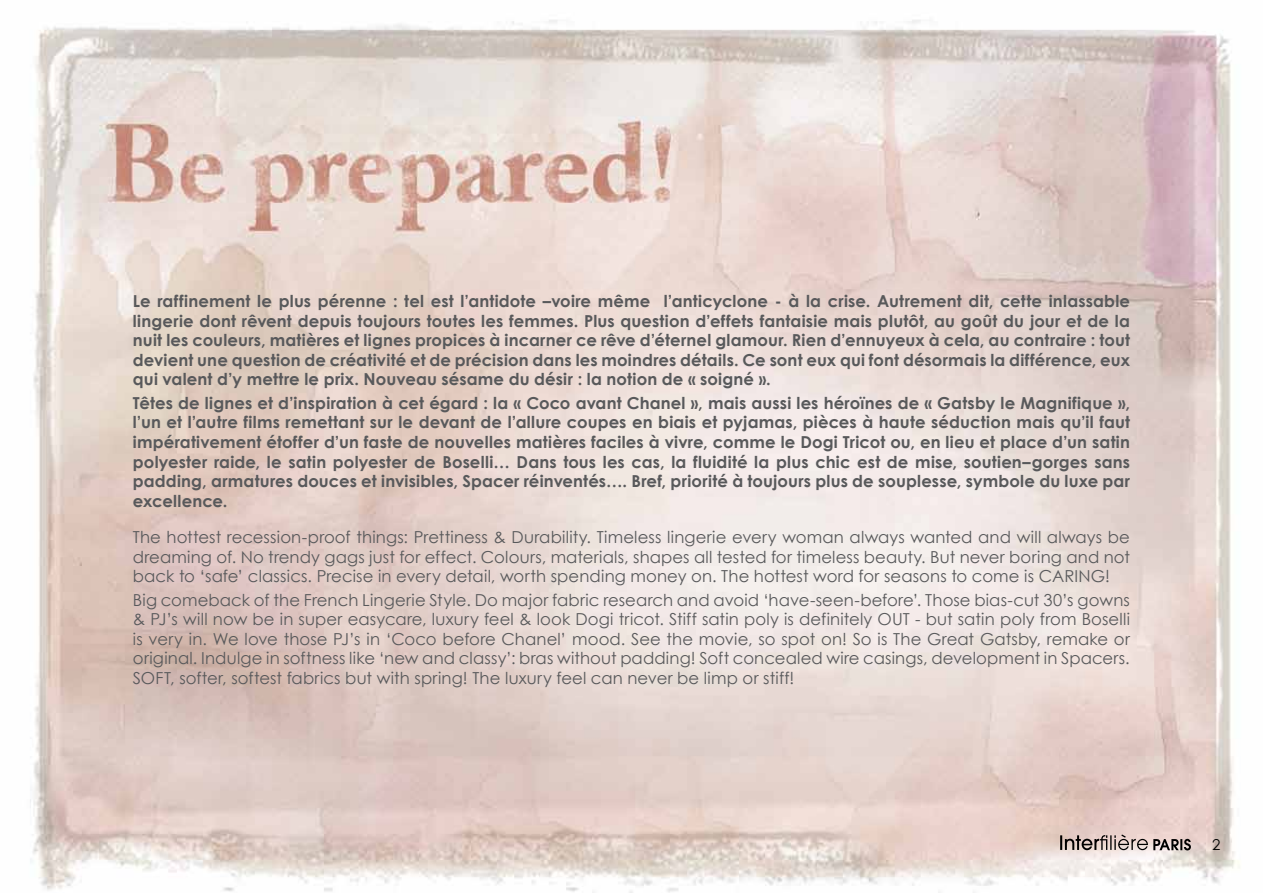
<style>
.page{position:relative;width:1263px;height:893px;background:#fff}
.page>*{position:absolute;margin:0;border:0;box-sizing:border-box;transform-origin:0 0}
.t1{font:700 16.5px/19.5px "Century Gothic";letter-spacing:.005em;color:#58595b;text-align:justify}
.t2{font:16.5px/19.5px "Century Gothic";letter-spacing:.01em;color:#58595b;text-align:justify}
.t3{font:15px "Century Gothic";color:#000}
</style>
<div class="page">
<img style="left:30px;top:20px;width:1210px;height:873px">
<svg style="left:1060px;top:834px;width:131px;height:16px"></svg>
<p class="t1" style="left:133px;top:291px;width:999px">Le raffinement le plus pérenne : tel est l’antidote –voire même l’anticyclone - à la crise. Autrement dit, cette inlassable lingerie dont rêvent depuis toujours toutes les femmes. Plus question d’effets fantaisie mais plutôt, au goût du jour et de la nuit les couleurs, matières et lignes propices à incarner ce rêve d’éternel glamour. Rien d’ennuyeux à cela, au contraire : tout devient une question de créativité et de précision dans les moindres détails. Ce sont eux qui font désormais la différence, eux qui valent d’y mettre le prix. Nouveau sésame du désir : la notion de « soigné ».</p>
<p class="t1" style="left:133px;top:393px;width:999px">Têtes de lignes et d’inspiration à cet égard : la « Coco avant Chanel », mais aussi les héroïnes de « Gatsby le Magnifique », l’un et l’autre films remettant sur le devant de l’allure coupes en biais et pyjamas, pièces à haute séduction mais qu’il faut impérativement étoffer d’un faste de nouvelles matières faciles à vivre, comme le Dogi Tricot ou, en lieu et place d’un satin polyester raide, le satin polyester de Boselli… Dans tous les cas, la fluidité la plus chic est de mise, soutien–gorges sans padding, armatures douces et invisibles, Spacer réinventés…. Bref, priorité à toujours plus de souplesse, symbole du luxe par excellence.</p>
<p class="t2" style="left:133px;top:527px;width:998px">The hottest recession-proof things: Prettiness &amp; Durability. Timeless lingerie every woman always wanted and will always be dreaming of. No trendy gags just for effect. Colours, materials, shapes all tested for timeless beauty. But never boring and not back to ‘safe’ classics. Precise in every detail, worth spending money on. The hottest word for seasons to come is CARING!</p>
<p class="t2" style="left:133px;top:590px;width:999px">Big comeback of the French Lingerie Style. Do major fabric research and avoid ‘have-seen-before’. Those bias-cut 30’s gowns &amp; PJ’s will now be in super easycare, luxury feel &amp; look Dogi tricot. Stiff satin poly is definitely OUT - but satin poly from Boselli is very in. We love those PJ’s in ‘Coco before Chanel’ mood. See the movie, so spot on! So is The Great Gatsby, remake or original. Indulge in softness like ‘new and classy’: bras without padding! Soft concealed wire casings, development in Spacers.<br>SOFT, softer, softest fabrics but with spring! The luxury feel can never be limp or stiff!</p>
<p class="t3" style="left:1212px;top:836px;width:10px">2</p>
</div>
